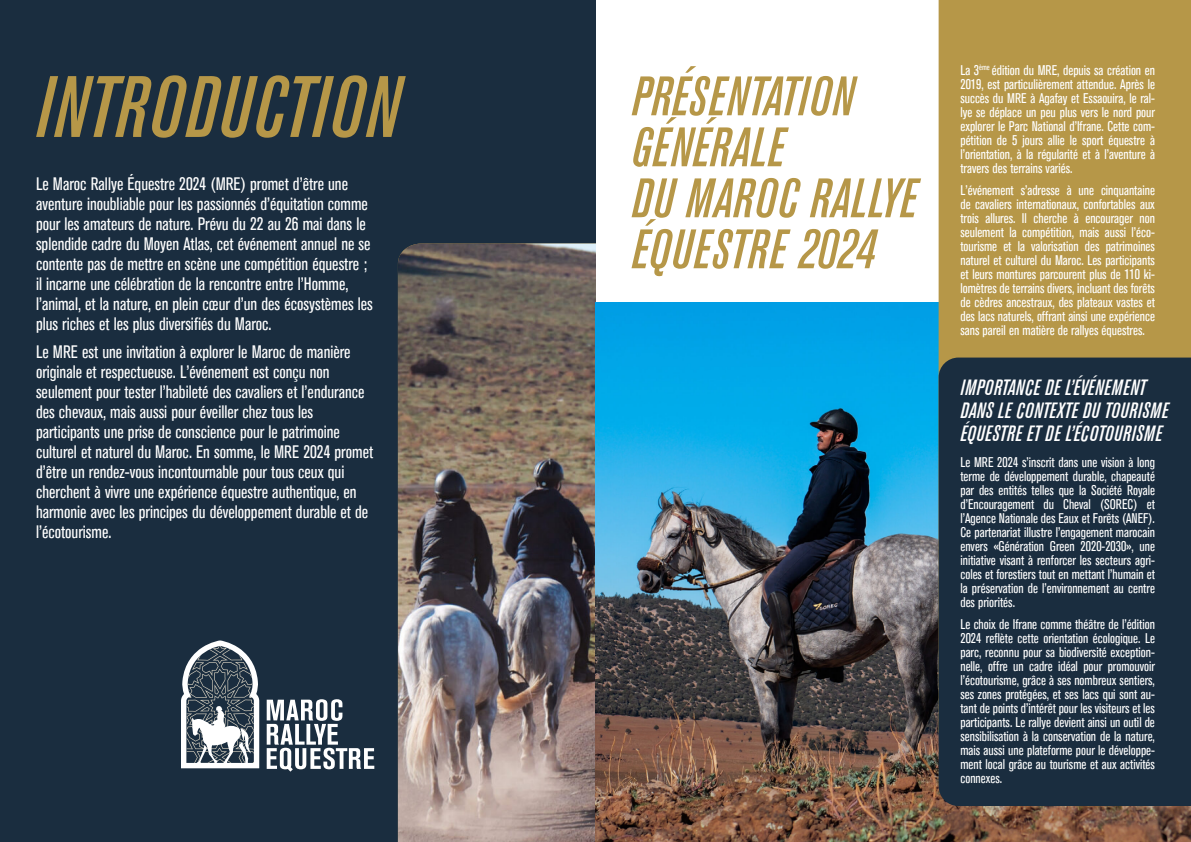
<style>
.page{position:relative;width:1191px;height:842px;background:#fff}
.page>*{position:absolute;margin:0;border:0;box-sizing:border-box;transform-origin:0 0}
.t1{font:italic 500 86.2px "Akzidenz Grot Con BQ";letter-spacing:.02em;color:#b69748}
.t2{font:italic 500 55px/51px "Akzidenz Grot Con BQ";color:#b69748}
.t3{font:italic 500 22px/23px "Akzidenz Grot Con BQ";letter-spacing:.02em;color:#fff}
.t4{font:condensed 18px/20px "Akzidenz Grotesk BE";color:#fff}
.t5{font:condensed 14px/14px "Akzidenz Grotesk BE";color:#fff;text-align:justify}
</style>
<div class="page">
<div style="left:0;top:0;width:595px;height:842px;background:#1a2d3f"></div>
<img style="left:398px;top:243px;width:198px;height:599px">
<img style="left:595px;top:302px;width:596px;height:540px">
<div style="left:938px;top:0;width:253px;height:358px;background:#b69748"></div>
<div style="left:938px;top:358px;width:253px;height:448px;background:#1a2d3f"></div>
<svg style="left:267px;top:699px;width:107px;height:73px"></svg>
<svg style="left:181px;top:640px;width:78px;height:128px"></svg>
<h1 class="t1" style="left:36px;top:58px;width:365px">INTRODUCTION</h1>
<h2 class="t2" style="left:631px;top:72px;width:287px">PRÉSENTATION<br>GÉNÉRALE<br>DU MAROC RALLYE<br>ÉQUESTRE 2024</h2>
<p class="t4" style="left:36px;top:174px;width:338px">Le Maroc Rallye Équestre 2024 (MRE) promet d’être une aventure inoubliable pour les passionnés d’équitation comme pour les amateurs de nature. Prévu du 22 au 26 mai dans le splendide cadre du Moyen Atlas, cet événement annuel ne se contente pas de mettre en scène une compétition équestre ; il incarne une célébration de la rencontre entre l’Homme, l’animal, et la nature, en plein cœur d’un des écosystèmes les plus riches et les plus diversifiés du Maroc.</p>
<p class="t4" style="left:36px;top:342px;width:339px">Le MRE est une invitation à explorer le Maroc de manière originale et respectueuse. L’événement est conçu non seulement pour tester l’habileté des cavaliers et l’endurance des chevaux, mais aussi pour éveiller chez tous les participants une prise de conscience pour le patrimoine culturel et naturel du Maroc. En somme, le MRE 2024 promet d’être un rendez-vous incontournable pour tous ceux qui cherchent à vivre une expérience équestre authentique, en harmonie avec les principes du développement durable et de l’écotourisme.</p>
<p class="t5" style="left:960px;top:63px;width:196px">La 3<sup>ème</sup> édition du MRE, depuis sa création en 2019, est particulièrement attendue. Après le succès du MRE à Agafay et Essaouira, le ral&shy;lye se déplace un peu plus vers le nord pour explorer le Parc National d’Ifrane. Cette com&shy;pétition de 5 jours allie le sport équestre à l’orientation, à la régularité et à l’aventure à travers des terrains variés.</p>
<p class="t5" style="left:960px;top:183px;width:196px">L’événement s’adresse à une cinquantaine de cavaliers internationaux, confortables aux trois allures. Il cherche à encourager non seulement la compétition, mais aussi l’éco&shy;tourisme et la valorisation des patrimoines naturel et culturel du Maroc. Les participants et leurs montures parcourent plus de 110 ki&shy;lomètres de terrains divers, incluant des forêts de cèdres ancestraux, des plateaux vastes et des lacs naturels, offrant ainsi une expérience sans pareil en matière de rallyes équestres.</p>
<h3 class="t3" style="left:960px;top:377px;width:210px">IMPORTANCE DE L’ÉVÉNEMENT<br>DANS LE CONTEXTE DU TOURISME<br>ÉQUESTRE ET DE L’ÉCOTOURISME</h3>
<p class="t5" style="left:960px;top:456px;width:196px">Le MRE 2024 s’inscrit dans une vision à long terme de développement durable, chapeauté par des entités telles que la Société Royale d’Encouragement du Cheval (SOREC) et l’Agence Nationale des Eaux et Forêts (ANEF).<br>Ce partenariat illustre l’engagement marocain envers «Génération Green 2020-2030», une initiative visant à renforcer les secteurs agri&shy;coles et forestiers tout en mettant l’humain et la préservation de l’environnement au centre des priorités.</p>
<p class="t5" style="left:960px;top:618px;width:196px">Le choix de Ifrane comme théâtre de l’édition 2024 reflète cette orientation écologique. Le parc, reconnu pour sa biodiversité exception&shy;nelle, offre un cadre idéal pour promouvoir l’écotourisme, grâce à ses nombreux sentiers, ses zones protégées, et ses lacs qui sont au&shy;tant de points d’intérêt pour les visiteurs et les participants. Le rallye devient ainsi un outil de sensibilisation à la conservation de la nature, mais aussi une plateforme pour le développe&shy;ment local grâce au tourisme et aux activités connexes.</p>
</div>
